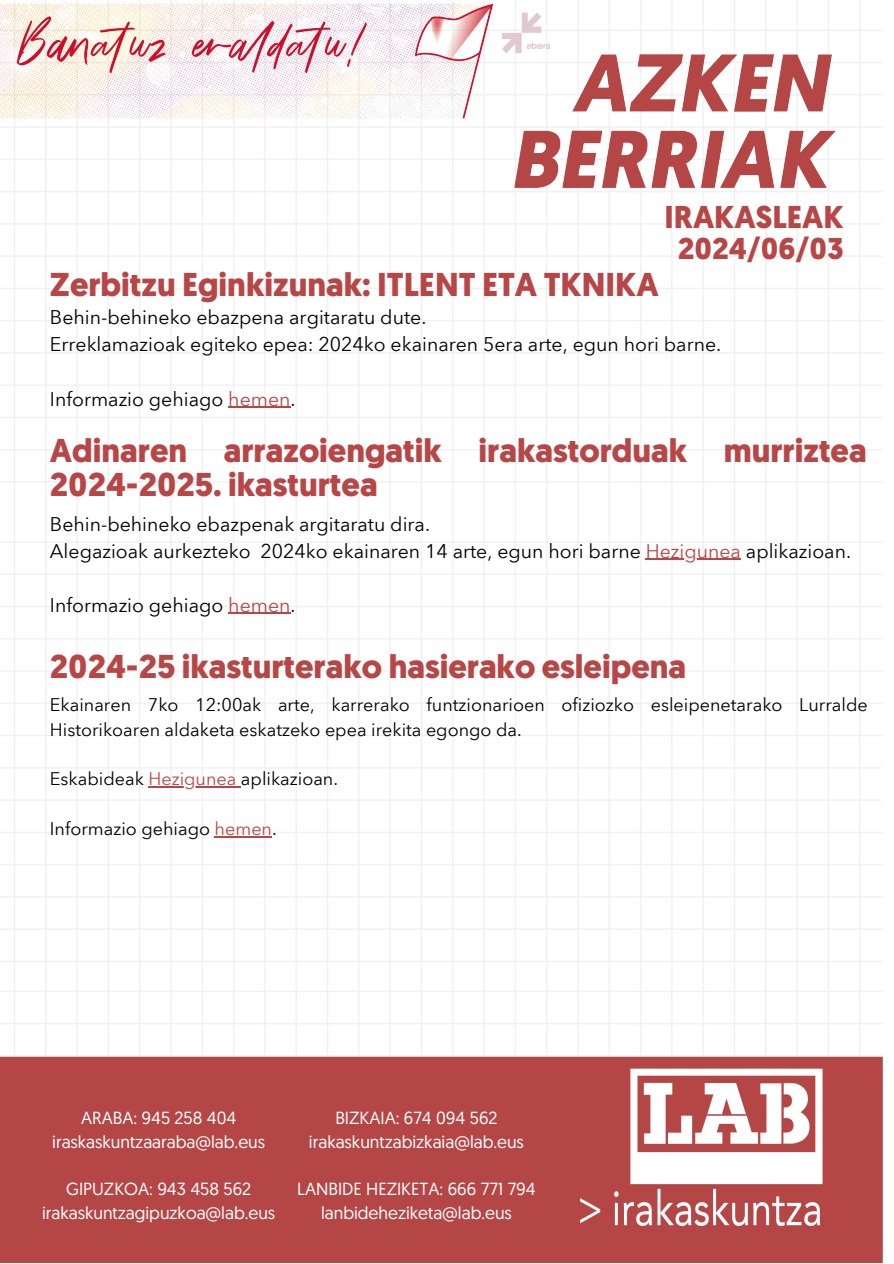
<style>
.page{position:relative;width:894px;height:1264px;background:#fff}
.page>*{position:absolute;margin:0;border:0;box-sizing:border-box;transform-origin:0 0}
.t1{font:700 33px/33.8px "Geomanist";color:#b84646}
.t2{font:700 31.5px "Geomanist";color:#b84646}
.t3{font:700 30px "Geomanist";color:#b84646}
.t4{font:19.5px/27px "Avenir Next Arabic";color:#000}
.t5{font:18px/24.8px "Avenir Next Arabic";color:#000}
.t6{font:17.55px "Geomanist";color:#fff}
.s1{color:#b84646}
</style>
<div class="page">
<img style="left:0;top:0;width:882px;height:1262px">
<hr style="left:228px;top:406px;width:62px;height:2px;background:#b84646">
<hr style="left:148px;top:786px;width:93px;height:1px;background:#b84646">
<hr style="left:214px;top:836px;width:58px;height:1px;background:#b84646">
<hr style="left:645px;top:558px;width:95px;height:2px;background:#b84646">
<hr style="left:228px;top:612px;width:62px;height:2px;background:#b84646">
<h1 class="t2" style="left:664px;top:205px;width:180px">IRAKASLEAK</h1>
<h1 class="t3" style="left:677px;top:236px;width:167px">2024/06/03</h1>
<h3 class="t1" style="left:50px;top:270px;width:610px">Zerbitzu Eginkizunak: ITLENT ETA TKNIKA</h3>
<h3 class="t4" style="left:50px;top:304px;width:672px">Behin-behineko ebazpena argitaratu dute.<br>Erreklamazioak egiteko epea: 2024ko ekainaren 5era arte, egun hori barne.</h3>
<p class="t4" style="left:50px;top:385px;width:247px">Informazio gehiago <span class="s1">hemen</span>.</p>
<p class="t1" style="left:50px;top:437px;width:818px">Adinaren arrazoiengatik irakastorduak murriztea<br>2024-2025. ikasturtea</p>
<p class="t4" style="left:50px;top:510px;width:802px">Behin-behineko ebazpenak argitaratu dira.<br>Alegazioak aurkezteko 2024ko ekainaren 14 arte, egun hori barne <span class="s1">Hezigunea</span> aplikazioan.</p>
<p class="t4" style="left:50px;top:591px;width:247px">Informazio gehiago <span class="s1">hemen</span>.</p>
<p class="t1" style="left:50px;top:653px;width:637px">2024-25 ikasturterako hasierako esleipena</p>
<p class="t5" style="left:50px;top:692px;width:819px">Ekainaren 7ko 12:00ak arte, karrerako funtzionarioen ofiziozko esleipenetarako Lurralde<br>Historikoaren aldaketa eskatzeko epea irekita egongo da.</p>
<p class="t5" style="left:50px;top:766px;width:289px">Eskabideak <span class="s1">Hezigunea</span> aplikazioan.</p>
<p class="t5" style="left:50px;top:816px;width:228px">Informazio gehiago <span class="s1">hemen</span>.</p>
<h2 class="t6" style="left:81px;top:1110px;width:156px">ARABA: 945 258 404</h2>
<h3 class="t6" style="left:52px;top:1134px;width:214px">iraskaskuntzaaraba@lab.eus</h3>
<h3 class="t6" style="left:66px;top:1181px;width:186px">GIPUZKOA: 943 458 562</h3>
<h2 class="t6" style="left:42px;top:1205px;width:234px">irakaskuntzagipuzkoa@lab.eus</h2>
<h3 class="t6" style="left:335px;top:1110px;width:164px">BIZKAIA: 674 094 562</h3>
<h3 class="t6" style="left:309px;top:1134px;width:216px">irakaskuntzabizkaia@lab.eus</h3>
<h2 class="t6" style="left:297px;top:1181px;width:240px">LANBIDE HEZIKETA: 666 771 794</h2>
<h3 class="t6" style="left:321px;top:1205px;width:192px">lanbideheziketa@lab.eus</h3>
</div>
